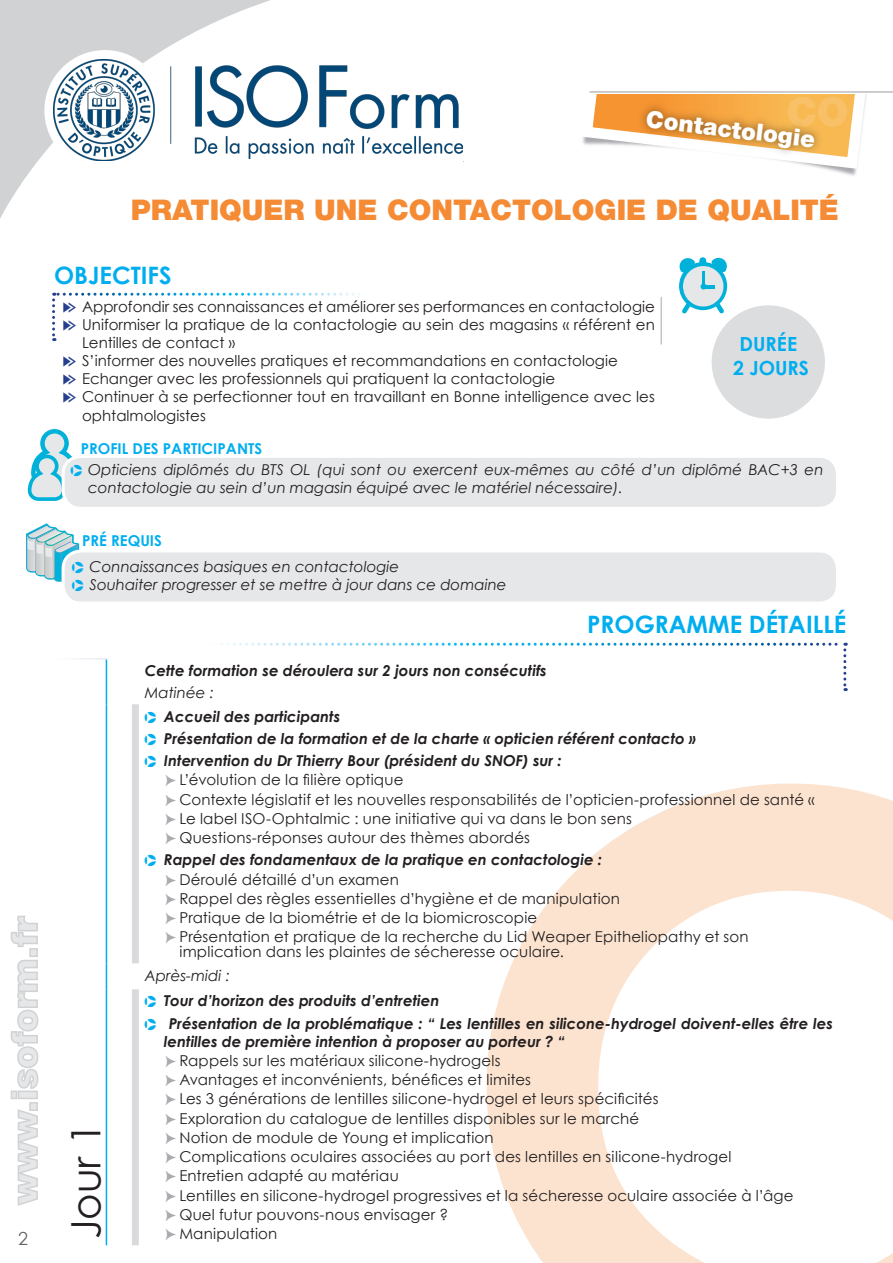
<style>
.page{position:relative;width:893px;height:1263px;background:#fff}
.page>*{position:absolute;margin:0;border:0;box-sizing:border-box;transform-origin:0 0}
.t1{font:40.5px "Century Gothic";color:#231f20}
.t2{font:900 36px "Helvetica Neue LT Std";color:#e6e7e9}
.t3{font:900 28.5px "Helvetica Neue LT Std";color:#f58b35}
.t4{font:700 24px "Century Gothic";color:#00aeef}
.t5{font:900 23.55px "Helvetica Neue LT Std";color:#fff}
.t6{font:700 19.5px/23.4px "Century Gothic";color:#00aeef;text-align:center}
.t7{font:18px "Century Gothic";color:#656568}
.t8{font:15px/19.2px "Century Gothic";letter-spacing:.005em;color:#231f20}
.t9{font:italic 15px/20.9px "Century Gothic";color:#231f20}
.t10{font:italic 700 15px/22.6px "Century Gothic";color:#231f20}
.t11{font:700 15px "Century Gothic";color:#00aeef}
.s1{font-family:"Pointers";color:#253f8e}
.s2{font-weight:700;font-style:normal;color:#00aeef}
.s3{font-family:"Pointers";font-style:normal;color:#00aeef}
.s4{font-weight:400}
.s5{font-family:"Pointers";font-weight:400;font-style:normal;color:#00aeef}
.s6{font-family:"Pointers";color:#aaabaf}
.s7{font-family:"Pointers";color:#00aeef}
.s8{font-weight:700;font-style:italic}
</style>
<div class="page">
<img style="left:341px;top:65px;width:123px;height:97px">
<div style="left:463px;top:60px;width:11px;height:101px;background:#fff"></div>
<svg style="left:17px;top:1109px;width:21px;height:97px"></svg>
<div style="left:29px;top:1102px;width:9px;height:9px;border:2px solid #d1d2d4"></div>
<svg style="left:10px;top:959px;width:29px;height:140px"></svg>
<div style="left:29px;top:948px;width:9px;height:9px;border:2px solid #d1d2d4"></div>
<svg style="left:10px;top:915px;width:28px;height:32px"></svg>
<svg style="left:582px;top:94px;width:285px;height:81px"></svg>
<img style="left:632px;top:95px;width:197px;height:71px">
<hr style="left:590px;top:91px;width:303px;height:2px;background:#bcbdc0">
<svg style="left:0;top:0;width:341px;height:218px"></svg>
<svg style="left:487px;top:783px;width:406px;height:480px"></svg>
<svg style="left:28px;top:429px;width:44px;height:72px"></svg>
<svg style="left:26px;top:523px;width:53px;height:59px"></svg>
<div style="left:63px;top:456px;width:774px;height:52px;background:#e6e7e9;border-radius:18px"></div>
<div style="left:62px;top:455px;width:777px;height:55px;border:3px solid #fff;border-radius:18px"></div>
<div style="left:63px;top:551px;width:774px;height:52px;background:#e6e7e9;border-radius:18px"></div>
<div style="left:62px;top:549px;width:777px;height:55px;border:3px solid #fff;border-radius:18px"></div>
<svg style="left:52px;top:293px;width:307px;height:48px"></svg>
<hr style="left:660px;top:297px;width:2px;height:47px;background:#c3c4c7">
<svg style="left:679px;top:257px;width:49px;height:57px"></svg>
<div style="left:712px;top:305px;width:113px;height:114px;background:#dcdddf;border-radius:50%"></div>
<svg style="left:221px;top:643px;width:625px;height:48px"></svg>
<hr style="left:106px;top:659px;width:1px;height:45px;background:#00aeef">
<svg style="left:106px;top:704px;width:33px;height:541px"></svg>
<h3 class="t5" style="left:648px;top:105px;width:171px;rotate:7deg">Contactologie</h3>
<h3 class="t3" style="left:131px;top:193px;width:710px">PRATIQUER UNE CONTACTOLOGIE DE QUALITÉ</h3>
<h2 class="t2" style="left:3px;top:1204px;width:289px;rotate:-90deg">www.isoform.fr</h2>
<p class="t7" style="left:18px;top:1226px;width:11px">2</p>
<h3 class="t4" style="left:54px;top:257px;width:119px">OBJECTIFS</h3>
<p class="t8" style="left:63px;top:297px;width:593px"><span class="s1">T</span> Approfondir ses connaissances et améliorer ses performances en contactologie</p>
<p class="t8" style="left:63px;top:315px;width:593px"><span class="s1">T</span> Uniformiser la pratique de la contactologie au sein des magasins « référent en</p>
<p class="t8" style="left:82px;top:333px;width:155px">Lentilles de contact »</p>
<p class="t8" style="left:63px;top:351px;width:556px"><span class="s1">T</span> S’informer des nouvelles pratiques et recommandations en contactologie</p>
<p class="t8" style="left:63px;top:369px;width:493px"><span class="s1">T</span> Echanger avec les professionnels qui pratiquent la contactologie</p>
<p class="t8" style="left:63px;top:387px;width:593px"><span class="s1">T</span> Continuer à se perfectionner tout en travaillant en Bonne intelligence avec les</p>
<p class="t8" style="left:82px;top:405px;width:125px">ophtalmologistes</p>
<h3 class="t6" style="left:733px;top:332px;width:78px">DURÉE<br>2 JOURS</h3>
<p class="t9" style="left:71px;top:438px;width:754px;text-indent:10px"><span class="s2">PROFIL DES PARTICIPANTS<br></span><span class="s3">Q</span> Opticiens diplômés du BTS OL (qui sont ou exercent eux-mêmes au côté d’un diplômé BAC+3 en</p>
<p class="t9" style="left:88px;top:477px;width:536px">contactologie au sein d’un magasin équipé avec le matériel nécessaire).</p>
<p class="t11" style="left:82px;top:529px;width:81px">PRÉ REQUIS</p>
<p class="t9" style="left:72px;top:557px;width:436px;line-height:18px"><span class="s3">Q</span> Connaissances basiques en contactologie<br><span class="s3">Q</span> Souhaiter progresser et se mettre à jour dans ce domaine</p>
<h3 class="t4" style="left:587px;top:606px;width:261px">PROGRAMME DÉTAILLÉ</h3>
<h1 class="t1" style="left:58px;top:1239px;width:118px;rotate:-90deg">Jour 1</h1>
<p class="t10" style="left:145px;top:659px;width:403px">Cette formation se déroulera sur 2 jours non consécutifs</p>
<p class="t10" style="left:145px;top:681px;width:553px"><span class="s4">Matinée :<br></span><span class="s5">Q</span> Accueil des participants<br><span class="s5">Q</span> Présentation de la formation et de la charte « opticien référent contacto » <span class="s5">Q</span> Intervention du Dr Thierry Bour (président du SNOF) sur :</p>
<p class="t8" style="left:166px;top:770px;width:650px"><span class="s6">C</span>L’évolution de la filière optique<br><span class="s6">C</span>Contexte législatif et les nouvelles responsabilités de l’opticien-professionnel de santé « <span class="s6">C</span>Le label ISO-Ophtalmic : une initiative qui va dans le bon sens<br><span class="s6">C</span>Questions-réponses autour des thèmes abordés</p>
<p class="t8" style="left:166px;top:850px;width:584px;text-indent:-21px"><span class="s7">Q</span> <span class="s8">Rappel des fondamentaux de la pratique en contactologie :<br></span><span class="s6">C</span>Déroulé détaillé d’un examen<br><span class="s6">C</span>Rappel des règles essentielles d’hygiène et de manipulation<br><span class="s6">C</span>Pratique de la biométrie et de la biomicroscopie<br><span class="s6">C</span>Présentation et pratique de la recherche du Lid Weaper Epitheliopathy et son</p>
<p class="t8" style="left:179px;top:942px;width:386px">implication dans les plaintes de sécheresse oculaire.</p>
<p class="t10" style="left:145px;top:961px;width:296px;line-height:26px"><span class="s4">Après-midi :<br></span><span class="s5">Q</span> Tour d’horizon des produits d’entretien</p>
<p class="t8" style="left:164px;top:1013px;width:670px;text-indent:-19px"><span class="s7">Q</span> <span class="s8">Présentation de la problématique : “ Les lentilles en silicone-hydrogel doivent-elles être les lentilles de première intention à proposer au porteur ? “<br></span><span class="s6">C</span>Rappels sur les matériaux silicone-hydrogels<br><span class="s6">C</span>Avantages et inconvénients, bénéfices et limites<br><span class="s6">C</span>Les 3 générations de lentilles silicone-hydrogel et leurs spécificités<br><span class="s6">C</span>Exploration du catalogue de lentilles disponibles sur le marché<br><span class="s6">C</span>Notion de module de Young et implication<br><span class="s6">C</span>Complications oculaires associées au port des lentilles en silicone-hydrogel<br><span class="s6">C</span>Entretien adapté au matériau<br><span class="s6">C</span>Lentilles en silicone-hydrogel progressives et la sécheresse oculaire associée à l’âge <span class="s6">C</span>Quel futur pouvons-nous envisager ?<br><span class="s6">C</span>Manipulation</p>
</div>
